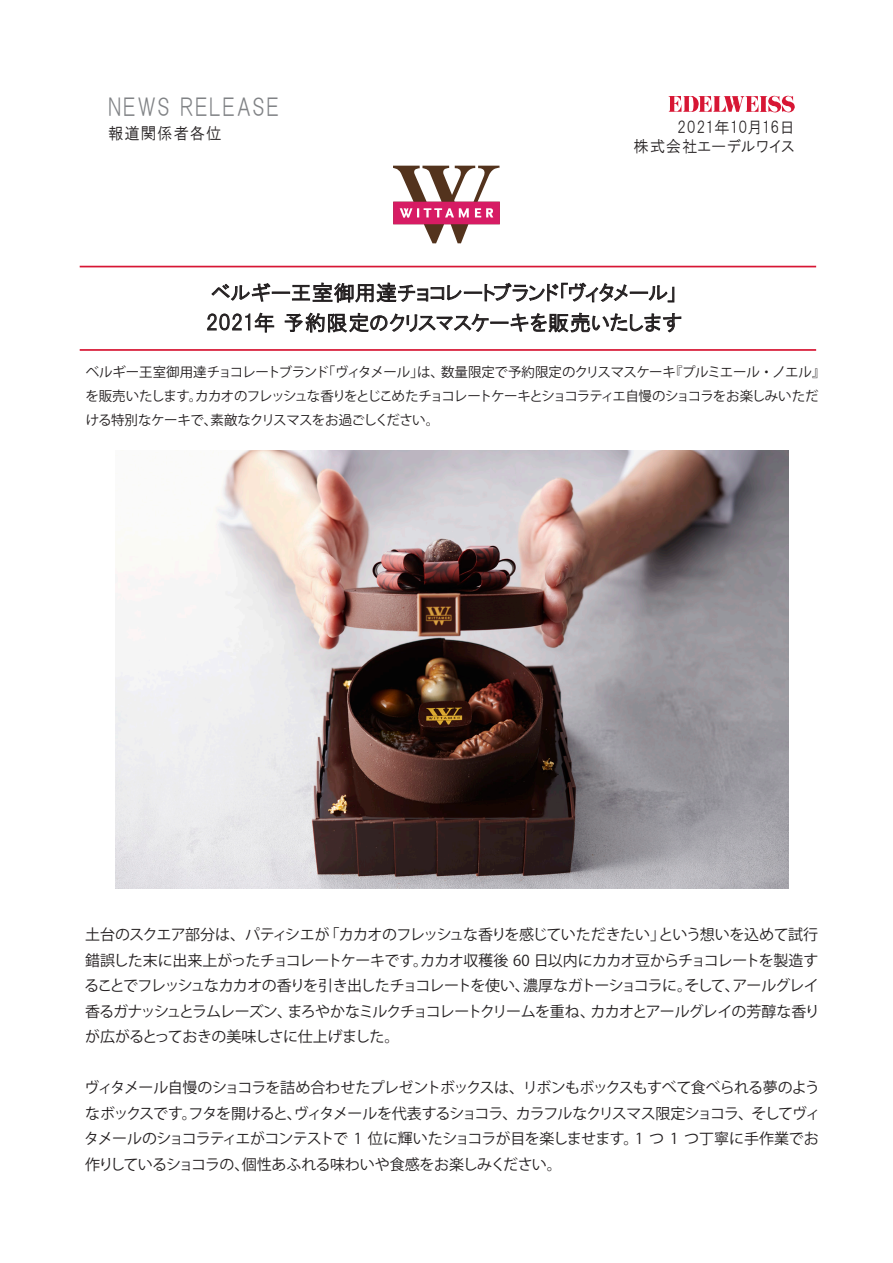
<style>
.page{position:relative;width:893px;height:1263px;background:#fff}
.page>*{position:absolute;margin:0;border:0;box-sizing:border-box;transform-origin:0 0}
.t1{font:24px "HGP Gothic M";letter-spacing:.065em;color:#808285;scale:.95 1}
.t2{font:21px/30px "HGP Gothic M";letter-spacing:.015em;color:#231f20}
.t3{font:16.2px/19.5px "HGP Gothic M";letter-spacing:.015em;color:#231f20;text-align:right;scale:.95 1}
.t4{font:16.2px "HGP Gothic M";letter-spacing:.06em;color:#231f20;scale:.95 1}
.t5{font:15px/25.5px "Koz Go Pr 6 N";letter-spacing:-.05em;color:#231f20}
.t6{font:13.5px/24px "Koz Go Pr 6 N";letter-spacing:-.05em;color:#231f20}
</style>
<div class="page">
<hr style="left:80px;top:266px;width:736px;height:1px;background:#d71634">
<hr style="left:80px;top:349px;width:736px;height:2px;background:#d71634">
<svg style="left:393px;top:166px;width:107px;height:77px"></svg>
<svg style="left:211px;top:283px;width:463px;height:19px"></svg>
<svg style="left:207px;top:313px;width:67px;height:19px"></svg>
<svg style="left:285px;top:313px;width:396px;height:19px"></svg>
<svg style="left:668px;top:95px;width:127px;height:17px"></svg>
<img style="left:116px;top:450px;width:672px;height:438px">
<h1 class="t1" style="left:108px;top:95px;width:182px">NEWS RELEASE</h1>
<p class="t4" style="left:108px;top:125px;width:121px">報道関係者各位</p>
<p class="t3" style="left:633px;top:117px;width:171px">2021年10月16日<br>株式会社エーデルワイス</p>
<h2 class="t2" style="left:206px;top:278px;width:478px">ベルギー王室御用達チョコレートブランド「ヴィタメール」<br>2021年 予約限定のクリスマスケーキを販売いたします</h2>
<p class="t6" style="left:85px;top:360px;width:742px">ベルギー王室御用達チョコレートブランド「ヴィタメール」は、数量限定で予約限定のクリスマスケーキ『プルミエール・ノエル』を販売いたします。カカオのフレッシュな香りをとじこめたチョコレートケーキとショコラティエ自慢のショコラをお楽しみいただける特別なケーキで、素敵なクリスマスをお過ごしください。</p>
<p class="t5" style="left:84px;top:922px;width:737px">土台のスクエア部分は、パティシエが「カカオのフレッシュな香りを感じていただきたい」という想いを込めて試行錯誤した末に出来上がったチョコレートケーキです。カカオ収穫後 60 日以内にカカオ豆からチョコレートを製造することでフレッシュなカカオの香りを引き出したチョコレートを使い、濃厚なガトーショコラに。そして、アールグレイ香るガナッシュとラムレーズン、まろやかなミルクチョコレートクリームを重ね、カカオとアールグレイの芳醇な香りが広がるとっておきの美味しさに仕上げました。</p>
<p class="t5" style="left:84px;top:1075px;width:738px;text-align:justify">ヴィタメール自慢のショコラを詰め合わせたプレゼントボックスは、リボンもボックスもすべて食べられる夢のようなボックスです。フタを開けると、ヴィタメールを代表するショコラ、カラフルなクリスマス限定ショコラ、そしてヴィタメールのショコラティエがコンテストで 1 位に輝いたショコラが目を楽しませます。1 つ 1 つ丁寧に手作業でお作りしているショコラの、個性あふれる味わいや食感をお楽しみください。</p>
</div>
